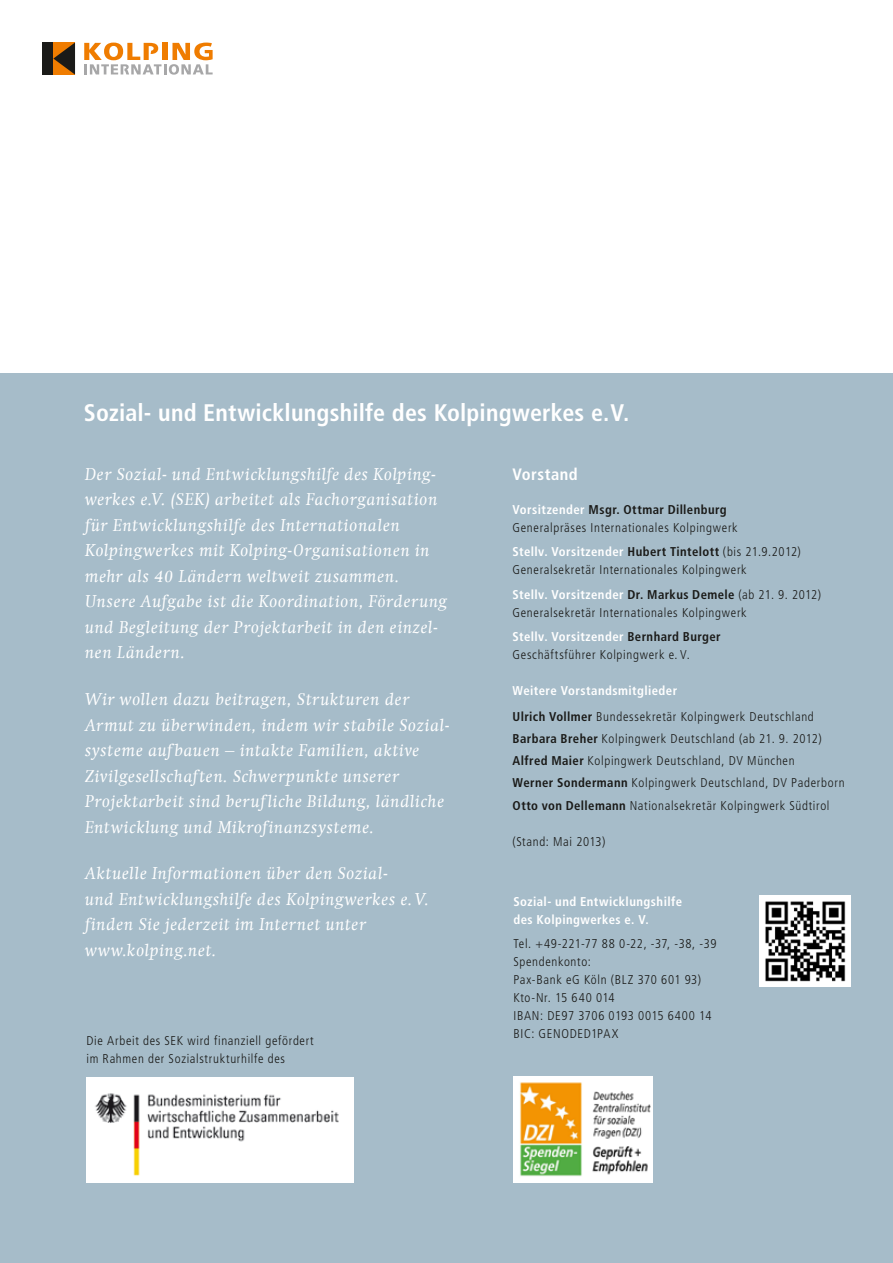
<style>
.page{position:relative;width:893px;height:1263px;background:#fff}
.page>*{position:absolute;margin:0;border:0;box-sizing:border-box;transform-origin:0 0}
.t1{font:700 condensed 24px "Frutiger LT Std";letter-spacing:.01em;color:#fff}
.t2{font:italic 17.25px/25.5px "Swift Com";letter-spacing:.045em;color:#fff}
.t3{font:700 condensed 16.5px "Frutiger LT Std";letter-spacing:.025em;color:#fff}
.t4{font:300 condensed 12.75px/18px "Frutiger LT Std";letter-spacing:.05em;color:#1a1a18}
.t5{font:700 condensed 12.75px/18px "Frutiger LT Std";letter-spacing:.035em;color:#fff}
.s1{font-weight:700;color:#fff}
.s2{font-weight:700}
.s3{font-style:inherit}
</style>
<div class="page">
<div style="left:43px;top:43px;width:10px;height:32px;background:#1a1a18"></div>
<svg style="left:53px;top:43px;width:22px;height:32px"></svg>
<svg style="left:84px;top:43px;width:129px;height:32px"></svg>
<div style="left:0;top:373px;width:893px;height:890px;background:#a6bcc9"></div>
<img style="left:513px;top:1077px;width:139px;height:106px">
<img style="left:86px;top:1077px;width:268px;height:106px">
<img style="left:760px;top:895px;width:90px;height:91px">
<h1 class="t1" style="left:84px;top:398px;width:547px">Sozial- und Entwicklungshilfe des Kolpingwerkes e.V.</h1>
<p class="t2" style="left:85px;top:461px;width:364px">Der Sozial- und Entwicklungshilfe des Kolping&shy;werkes e.V. (SEK) arbeitet als Fachorganisation für Entwicklungshilfe des Internationalen Kolpingwerkes mit Kolping-Organisationen in mehr als 40 Ländern weltweit zusammen.<br>Unsere Aufgabe ist die Koordination, Förderung und Begleitung der Projektarbeit in den einzel&shy;nen Ländern.</p>
<p class="t2" style="left:85px;top:686px;width:366px">Wir wollen dazu beitragen, Strukturen der Armut zu überwinden, indem wir stabile Sozial&shy;systeme aufbauen – intakte Familien, aktive Zivilgesellschaften. Schwerpunkte unserer Projektarbeit sind berufliche Bildung, ländliche Entwicklung und Mikrofinanzsysteme.</p>
<h2 class="t2" style="left:85px;top:861px;width:345px">Aktuelle Informationen über den Sozial-<br>und Entwicklungshilfe des Kolpingwerkes e. V. finden Sie jederzeit im Internet unter www.kolping.net.</h2>
<p class="t4" style="left:86px;top:1032px;width:229px">Die Arbeit des SEK wird finanziell gefördert im Rahmen der Sozialstrukturhilfe des</p>
<p class="t3" style="left:513px;top:465px;width:67px">Vorstand</p>
<p class="t4" style="left:513px;top:501px;width:227px"><span class="s1">Vorsitzender</span> <span class="s2">Msgr. Ottmar Dillenburg<br></span>Generalpräses Internationales Kolpingwerk</p>
<p class="t4" style="left:513px;top:543px;width:290px"><span class="s1">Stellv. Vorsitzender</span> <span class="s2">Hubert Tintelott</span> (bis 21.9.2012)<br>Generalsekretär Internationales Kolpingwerk</p>
<p class="t4" style="left:513px;top:585px;width:310px"><span class="s1">Stellv. Vorsitzender</span> <span class="s2">Dr. Markus Demele</span> (ab 21. 9. 2012)<br>Generalsekretär Internationales Kolpingwerk</p>
<p class="t4" style="left:513px;top:628px;width:210px"><span class="s1">Stellv. Vorsitzender</span> <span class="s2">Bernhard Burger<br></span>Geschäftsführer Kolpingwerk e. V.</p>
<p class="t4" style="left:513px;top:678px;width:303px;line-height:25.2px"><span class="s1">Weitere Vorstandsmitglieder<br></span><span class="s2">Ulrich Vollmer</span> Bundessekretär Kolpingwerk Deutschland</p>
<p class="t4" style="left:513px;top:727px;width:333px;line-height:22.2px"><span class="s2">Barbara Breher</span> Kolpingwerk Deutschland (ab 21. 9. 2012)<br><span class="s2">Alfred Maier</span> Kolpingwerk Deutschland, DV München<br><span class="s2">Werner Sondermann</span> Kolpingwerk Deutschland, DV Paderborn <span class="s2">Otto von Dellemann</span> Nationalsekretär Kolpingwerk Südtirol</p>
<p class="t4" style="left:513px;top:832px;width:94px">(Stand: Mai 2013)</p>
<p class="t5" style="left:513px;top:892px;width:170px">Sozial- und Entwicklungshilfe des Kolpingwerkes e. V.</p>
<p class="t4" style="left:513px;top:934px;width:205px">Tel. +49-221-77 88 0-22, -37, -38, -39<br>Spendenkonto:<br>Pax-Bank eG Köln (BLZ 370 601 93)<br>Kto-Nr. 15 640 014<br><span class="s3">IBAN: DE</span>97 3706 0193 0015 6400 14<br>BIC: GENODED1PAX</p>
</div>
